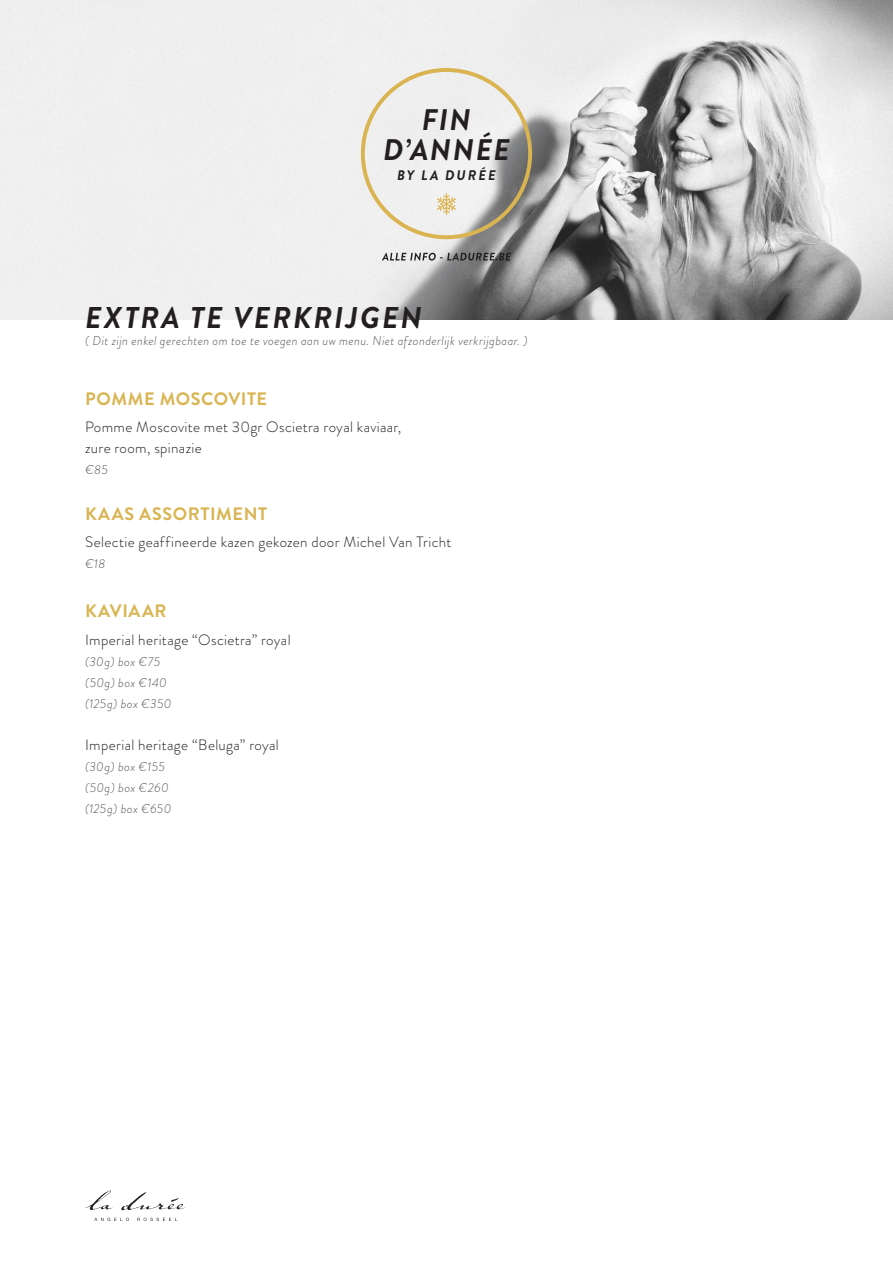
<style>
.page{position:relative;width:893px;height:1276px;background:#fff}
.page>*{position:absolute;margin:0;border:0;box-sizing:border-box;transform-origin:0 0}
.t1{font:italic 700 30px "Brandon Grotesque";letter-spacing:.07em;color:#231f20}
.t2{font:italic 700 29.7px "Brandon Grotesque";letter-spacing:.05em;color:#231f20}
.t3{font:700 18px "Brandon Grotesque";letter-spacing:.035em;color:#d9b451}
.t4{font:300 15px "Brandon Grotesque";letter-spacing:.02em;color:#231f20}
.t5{font:italic 700 13.95px "Brandon Grotesque";letter-spacing:.145em;color:#231f20}
.t6{font:italic 300 12.75px "Brandon Grotesque";letter-spacing:.03em;color:#57585a}
</style>
<div class="page">
<img style="left:0;top:0;width:893px;height:319px">
<div style="left:361px;top:68px;width:171px;height:171px;border:4px solid #d9b451;border-radius:50%"></div>
<svg style="left:437px;top:193px;width:19px;height:22px"></svg>
<svg style="left:382px;top:253px;width:129px;height:8px"></svg>
<svg style="left:85px;top:1190px;width:28px;height:20px"></svg>
<svg style="left:94px;top:1217px;width:35px;height:4px"></svg>
<svg style="left:137px;top:1217px;width:40px;height:4px"></svg>
<svg style="left:121px;top:1192px;width:64px;height:18px"></svg>
<p class="t2" style="left:422px;top:98px;width:50px">FIN</p>
<p class="t2" style="left:383px;top:129px;width:128px">D’ANNÉE</p>
<p class="t5" style="left:397px;top:165px;width:100px">BY LA DURÉE</p>
<p class="t1" style="left:85px;top:297px;width:338px">EXTRA TE VERKRIJGEN</p>
<p class="t6" style="left:85px;top:332px;width:444px">( Dit zijn enkel gerechten om toe te voegen aan uw menu. Niet afzonderlijk verkrijgbaar. )</p>
<p class="t3" style="left:85px;top:386px;width:183px">POMME MOSCOVITE</p>
<p class="t4" style="left:85px;top:416px;width:318px">Pomme Moscovite met 30gr Oscietra royal kaviaar,</p>
<p class="t4" style="left:85px;top:437px;width:118px">zure room, spinazie</p>
<p class="t6" style="left:85px;top:461px;width:24px">€85</p>
<p class="t3" style="left:85px;top:501px;width:184px">KAAS ASSORTIMENT</p>
<p class="t4" style="left:85px;top:532px;width:368px">Selectie geaffineerde kazen gekozen door Michel Van Tricht</p>
<p class="t6" style="left:85px;top:555px;width:22px">€18</p>
<p class="t3" style="left:85px;top:599px;width:83px">KAVIAAR</p>
<p class="t4" style="left:85px;top:629px;width:207px">Imperial heritage “Oscietra” royal</p>
<p class="t6" style="left:85px;top:653px;width:77px">(30g) box €75</p>
<p class="t6" style="left:85px;top:674px;width:83px">(50g) box €140</p>
<p class="t6" style="left:85px;top:695px;width:88px">(125g) box €350</p>
<p class="t4" style="left:85px;top:734px;width:195px">Imperial heritage “Beluga” royal</p>
<p class="t6" style="left:85px;top:758px;width:82px">(30g) box €155</p>
<p class="t6" style="left:85px;top:779px;width:85px">(50g) box €260</p>
<p class="t6" style="left:85px;top:800px;width:88px">(125g) box €650</p>
</div>
